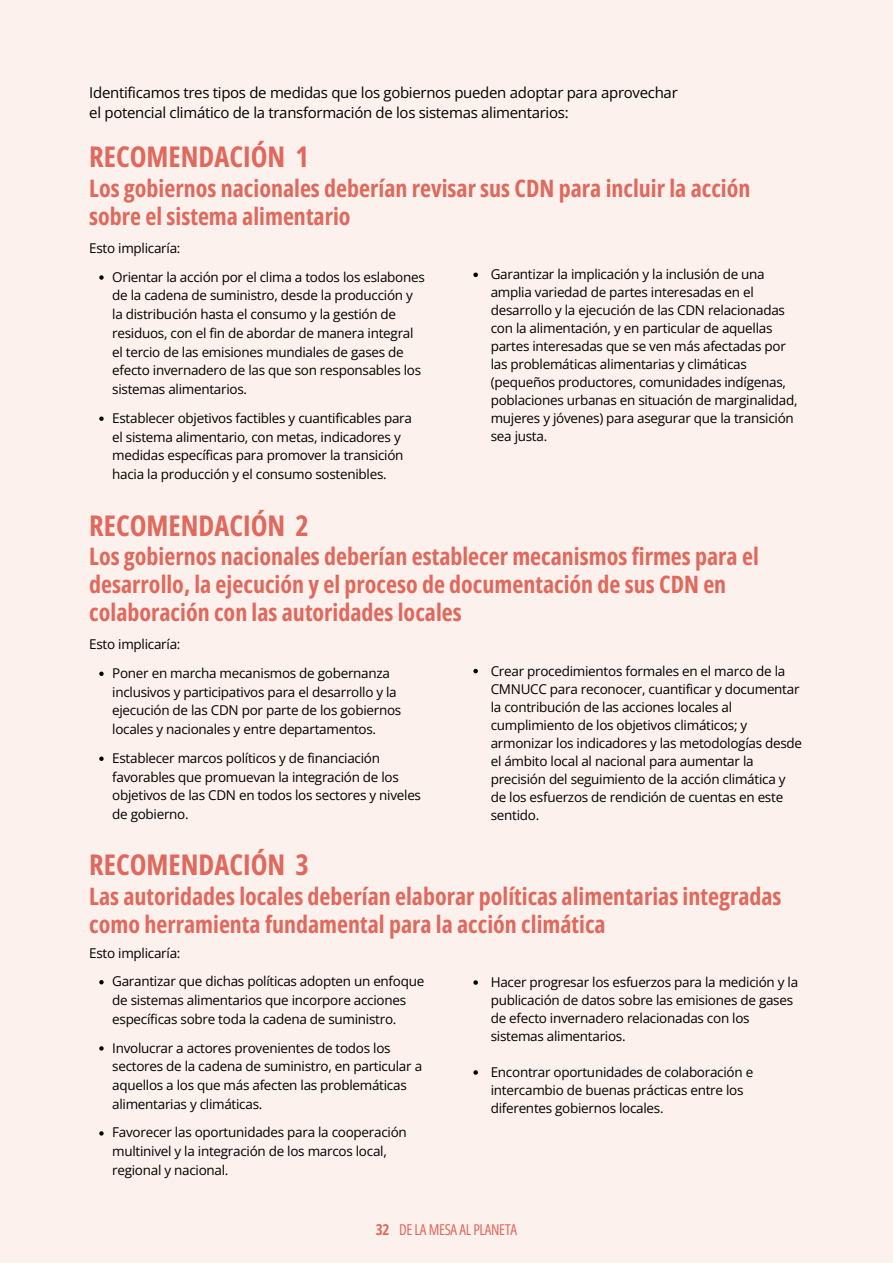
<style>
.page{position:relative;width:893px;height:1264px;background:#fff}
.page>*{position:absolute;margin:0;border:0;box-sizing:border-box;transform-origin:0 0}
.t1{font:700 28.5px "Open Sans Condensed";color:#e0685c}
.t2{font:700 24px/28px "Open Sans Condensed";color:#e0685c}
.t3{font:15px "Open Sans";letter-spacing:-.02em;color:#000}
.t4{font:15px "Open Sans Condensed";letter-spacing:-.02em;color:#e0685c}
.t5{font:13.5px/18.8px "Open Sans";letter-spacing:-.02em;color:#000}
.s1{font-weight:700}
</style>
<div class="page">
<div style="left:0;top:0;width:892px;height:1262px;background:#fdf1ed"></div>
<svg style="left:99px;top:980px;width:5px;height:4px"></svg>
<svg style="left:99px;top:1046px;width:5px;height:4px"></svg>
<svg style="left:99px;top:1131px;width:5px;height:4px"></svg>
<svg style="left:473px;top:980px;width:5px;height:4px"></svg>
<svg style="left:473px;top:1070px;width:5px;height:4px"></svg>
<svg style="left:99px;top:671px;width:5px;height:5px"></svg>
<svg style="left:99px;top:756px;width:5px;height:5px"></svg>
<svg style="left:473px;top:669px;width:5px;height:4px"></svg>
<svg style="left:99px;top:275px;width:5px;height:5px"></svg>
<svg style="left:99px;top:416px;width:5px;height:5px"></svg>
<svg style="left:473px;top:272px;width:5px;height:5px"></svg>
<p class="t3" style="left:89px;top:82px;width:590px">Identificamos tres tipos de medidas que los gobiernos pueden adoptar para aprovechar</p>
<p class="t3" style="left:89px;top:102px;width:481px">el potencial climático de la transformación de los sistemas alimentarios:</p>
<p class="t1" style="left:89px;top:137px;width:221px">RECOMENDACIÓN 1</p>
<p class="t2" style="left:89px;top:173px;width:662px">Los gobiernos nacionales deberían revisar sus CDN para incluir la acción sobre el sistema alimentario</p>
<p class="t5" style="left:89px;top:238px;width:93px">Esto implicaría:</p>
<p class="t5" style="left:112px;top:267px;width:314px">Orientar la acción por el clima a todos los eslabones de la cadena de suministro, desde la producción y la distribución hasta el consumo y la gestión de residuos, con el fin de abordar de manera integral el tercio de las emisiones mundiales de gases de efecto invernadero de las que son responsables los sistemas alimentarios.</p>
<p class="t5" style="left:112px;top:408px;width:301px">Establecer objetivos factibles y cuantificables para el sistema alimentario, con metas, indicadores y medidas específicas para promover la transición hacia la producción y el consumo sostenibles.</p>
<p class="t5" style="left:490px;top:265px;width:308px;line-height:18px">Garantizar la implicación y la inclusión de una amplia variedad de partes interesadas en el desarrollo y la ejecución de las CDN relacionadas con la alimentación, y en particular de aquellas partes interesadas que se ven más afectadas por las problemáticas alimentarias y climáticas (pequeños productores, comunidades indígenas, poblaciones urbanas en situación de marginalidad, mujeres y jóvenes) para asegurar que la transición sea justa.</p>
<p class="t1" style="left:89px;top:505px;width:221px">RECOMENDACIÓN 2</p>
<p class="t2" style="left:89px;top:541px;width:671px">Los gobiernos nacionales deberían establecer mecanismos firmes para el desarrollo, la ejecución y el proceso de documentación de sus CDN en colaboración con las autoridades locales</p>
<p class="t5" style="left:89px;top:634px;width:93px">Esto implicaría:</p>
<p class="t5" style="left:112px;top:663px;width:290px">Poner en marcha mecanismos de gobernanza inclusivos y participativos para el desarrollo y la ejecución de las CDN por parte de los gobiernos locales y nacionales y entre departamentos.</p>
<p class="t5" style="left:112px;top:748px;width:310px">Establecer marcos políticos y de financiación favorables que promuevan la integración de los objetivos de las CDN en todos los sectores y niveles de gobierno.</p>
<p class="t5" style="left:490px;top:661px;width:313px;line-height:18px">Crear procedimientos formales en el marco de la CMNUCC para reconocer, cuantificar y documentar la contribución de las acciones locales al cumplimiento de los objetivos climáticos; y armonizar los indicadores y las metodologías desde el ámbito local al nacional para aumentar la precisión del seguimiento de la acción climática y de los esfuerzos de rendición de cuentas en este sentido.</p>
<p class="t1" style="left:89px;top:845px;width:221px">RECOMENDACIÓN 3</p>
<p class="t2" style="left:89px;top:881px;width:693px">Las autoridades locales deberían elaborar políticas alimentarias integradas como herramienta fundamental para la acción climática</p>
<p class="t5" style="left:112px;top:971px;width:313px">Garantizar que dichas políticas adopten un enfoque de sistemas alimentarios que incorpore acciones específicas sobre toda la cadena de suministro.</p>
<p class="t5" style="left:112px;top:1037px;width:311px">Involucrar a actores provenientes de todos los sectores de la cadena de suministro, en particular a aquellos a los que más afecten las problemáticas alimentarias y climáticas.</p>
<p class="t5" style="left:112px;top:1122px;width:296px">Favorecer las oportunidades para la cooperación multinivel y la integración de los marcos local, regional y nacional.</p>
<p class="t5" style="left:89px;top:942px;width:93px">Esto implicaría:</p>
<p class="t5" style="left:490px;top:972px;width:309px;line-height:18px">Hacer progresar los esfuerzos para la medición y la publicación de datos sobre las emisiones de gases de efecto invernadero relacionadas con los sistemas alimentarios.</p>
<p class="t5" style="left:490px;top:1062px;width:264px;line-height:18px">Encontrar oportunidades de colaboración e intercambio de buenas prácticas entre los diferentes gobiernos locales.</p>
<p class="t4" style="left:375px;top:1219px;width:143px"><span class="s1">32</span> DE LA MESA AL PLANETA</p>
</div>
